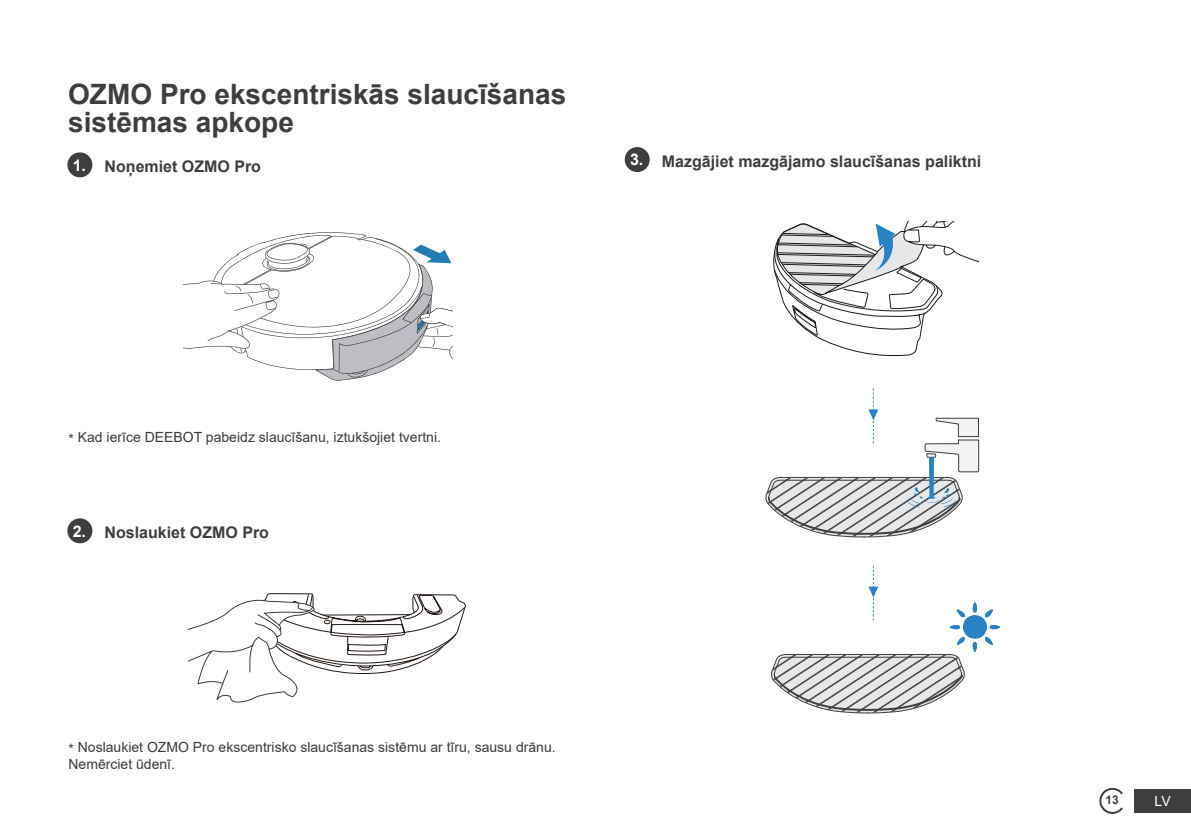
<style>
.page{position:relative;width:1191px;height:840px;background:#fff}
.page>*{position:absolute;margin:0;border:0;box-sizing:border-box;transform-origin:0 0}
.t1{font:700 28px/28px "Arial";color:#3e3e3f}
.t2{font:700 16px "Arial";color:#3e3e3f}
.t3{font:700 16px "Arial";color:#fff}
.t4{font:14px/16.8px "Arial";color:#3d3b38}
.t5{font:14px "Arial";color:#fff}
.t6{font:700 12px "Arial";color:#3e3e3f}
</style>
<div class="page">
<div style="left:1134px;top:788px;width:57px;height:24px;background:#3e3e3f"></div>
<svg style="left:1099px;top:787px;width:23px;height:26px"></svg>
<svg style="left:183px;top:232px;width:269px;height:149px"></svg>
<svg style="left:188px;top:593px;width:278px;height:110px"></svg>
<div style="left:67px;top:152px;width:25px;height:25px;background:#3e3e3f;border-radius:50%"></div>
<div style="left:625px;top:147px;width:24px;height:25px;background:#3e3e3f;border-radius:50%"></div>
<div style="left:67px;top:518px;width:25px;height:25px;background:#3e3e3f;border-radius:50%"></div>
<svg style="left:773px;top:221px;width:205px;height:135px"></svg>
<div style="left:963px;top:614px;width:24px;height:24px;background:#2783c5;border-radius:12px"></div>
<svg style="left:957px;top:609px;width:8px;height:8px"></svg>
<svg style="left:949px;top:625px;width:11px;height:4px"></svg>
<svg style="left:957px;top:637px;width:8px;height:8px"></svg>
<svg style="left:972px;top:641px;width:5px;height:10px"></svg>
<svg style="left:985px;top:637px;width:8px;height:8px"></svg>
<svg style="left:989px;top:625px;width:11px;height:4px"></svg>
<svg style="left:985px;top:609px;width:8px;height:8px"></svg>
<svg style="left:972px;top:602px;width:5px;height:10px"></svg>
<svg style="left:771px;top:654px;width:193px;height:59px"></svg>
<svg style="left:765px;top:388px;width:214px;height:149px"></svg>
<svg style="left:868px;top:565px;width:10px;height:55px"></svg>
<p class="t1" style="left:68px;top:80px;width:500px">OZMO Pro ekscentriskās slaucīšanas sistēmas apkope</p>
<p class="t3" style="left:73px;top:154px;width:15px">1.</p>
<p class="t3" style="left:630px;top:148px;width:15px">3.</p>
<p class="t2" style="left:105px;top:155px;width:158px">Noņemiet OZMO Pro</p>
<p class="t2" style="left:662px;top:149px;width:321px">Mazgājiet mazgājamo slaucīšanas paliktni</p>
<p class="t4" style="left:68px;top:428px;width:374px">* Kad ierīce DEEBOT pabeidz slaucīšanu, iztukšojiet tvertni.</p>
<p class="t3" style="left:73px;top:519px;width:15px">2.</p>
<p class="t2" style="left:105px;top:520px;width:166px">Noslaukiet OZMO Pro</p>
<p class="t4" style="left:68px;top:738px;width:489px">* Noslaukiet OZMO Pro ekscentrisko slaucīšanas sistēmu ar tīru, sausu drānu.<br>Nemērciet ūdenī.</p>
<p class="t6" style="left:1105px;top:791px;width:15px">13</p>
<p class="t5" style="left:1154px;top:790px;width:18px">LV</p>
</div>
